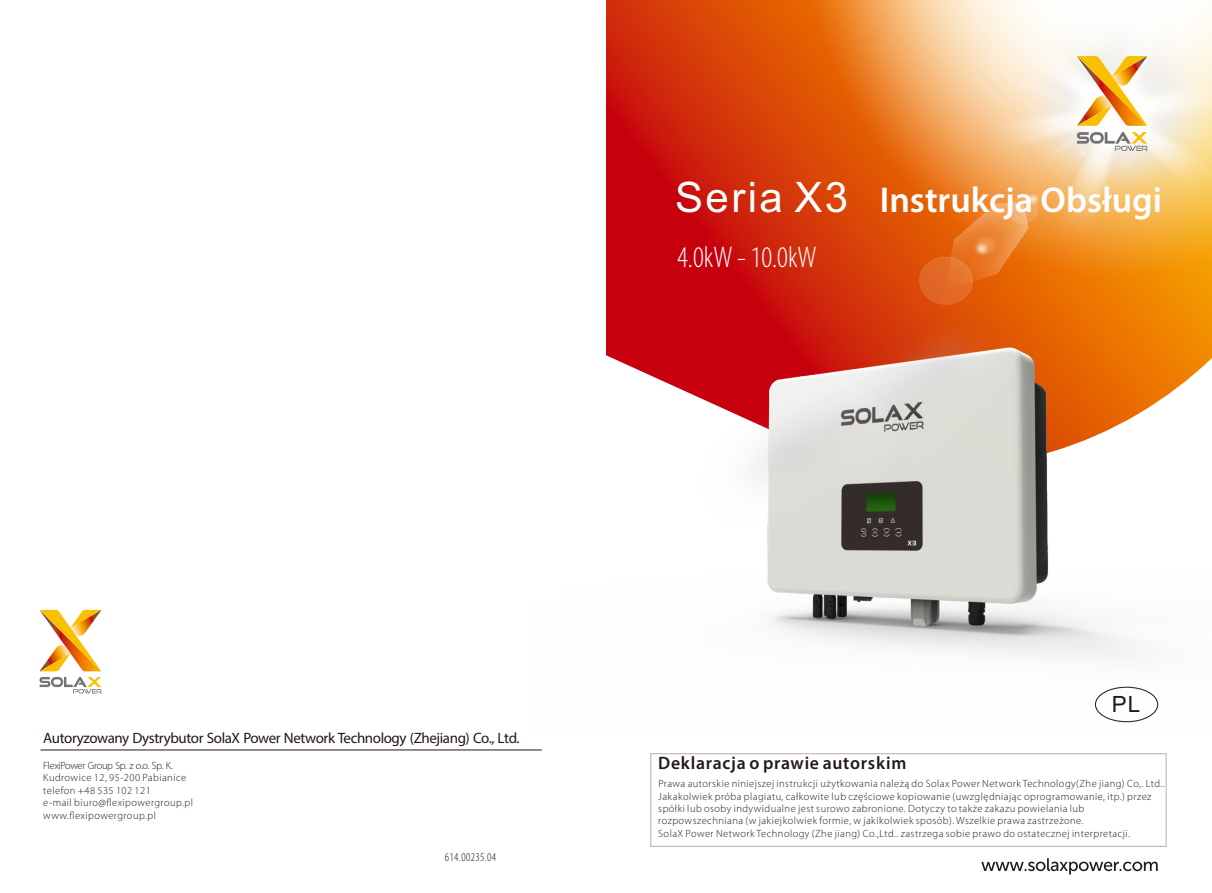
<style>
.page{position:relative;width:1212px;height:893px;background:#fff}
.page>*{position:absolute;margin:0;border:0;box-sizing:border-box;transform-origin:0 0}
.t1{font:600 36px "Myriad Pro";color:#fff}
.t2{font:300 condensed 30px "Myriad Pro";color:#fff}
.t3{font:22.35px "Arial";color:#231916}
.t4{font:600 18px "Myriad Pro";letter-spacing:.04em;color:#231916}
.t5{font:15px "Myriad Pro";letter-spacing:-.03em;color:#231916}
.t6{font:300 condensed 12px "Myriad Pro";letter-spacing:.03em;color:#231916}
.t7{font:300 10.5px/12.5px "Myriad Pro";letter-spacing:.045em;color:#231916}
.s1{font-family:"Arial";font-weight:400;font-size:42px}
</style>
<div class="page">
<svg style="left:606px;top:0;width:197px;height:259px;background:#d1290a"></svg>
<img style="left:803px;top:0;width:218px;height:259px">
<img style="left:884px;top:7px;width:328px;height:252px">
<svg style="left:1077px;top:56px;width:70px;height:70px"></svg>
<svg style="left:1077px;top:132px;width:71px;height:19px"></svg>
<svg style="left:981px;top:858px;width:177px;height:16px"></svg>
<hr style="left:41px;top:750px;width:501px;height:1px;background:#231916">
<svg style="left:40px;top:610px;width:61px;height:61px"></svg>
<svg style="left:40px;top:677px;width:62px;height:17px"></svg>
<div style="left:650px;top:753px;width:517px;height:94px;border:1px solid #b5b5b6"></div>
<img style="left:606px;top:259px;width:606px;height:464px">
<h1 class="t1" style="left:675px;top:185px;width:488px"><span class="s1">Seria X3</span> Instrukcja Obsługi</h1>
<h2 class="t2" style="left:677px;top:244px;width:141px">4.0kW - 10.0kW</h2>
<h3 class="t5" style="left:43px;top:732px;width:478px">Autoryzowany Dystrybutor SolaX Power Network Technology (Zhejiang) Co., Ltd.</h3>
<p class="t7" style="left:43px;top:760px;width:151px">FlexiPower Group Sp. z o.o. Sp. K.<br>Kudrowice 12, 95-200 Pabianice telefon +48 535 102 121<br>e-mail biuro@flexipowergroup.pl www.flexipowergroup.pl</p>
<p class="t6" style="left:445px;top:852px;width:53px">614.00235.04</p>
<h3 class="t3" style="left:1112px;top:696px;width:30px">PL</h3>
<h3 class="t4" style="left:658px;top:755px;width:250px">Deklaracja o prawie autorskim</h3>
<p class="t7" style="left:658px;top:778px;width:508px">Prawa autorskie niniejszej instrukcji użytkowania należą do Solax Power Network Technology(Zhe jiang) Co,. Ltd..<br>Jakakolwiek próba plagiatu, całkowite lub częściowe kopiowanie (uwzględniając oprogramowanie, itp.) przez spółki lub osoby indywidualne jest surowo zabronione. Dotyczy to także zakazu powielania lub rozpowszechniana (w jakiejkolwiek formie, w jakikolwiek sposób). Wszelkie prawa zastrzeżone.<br>SolaX Power Network Technology (Zhe jiang) Co.,Ltd.. zastrzega sobie prawo do ostatecznej interpretacji.</p>
</div>
